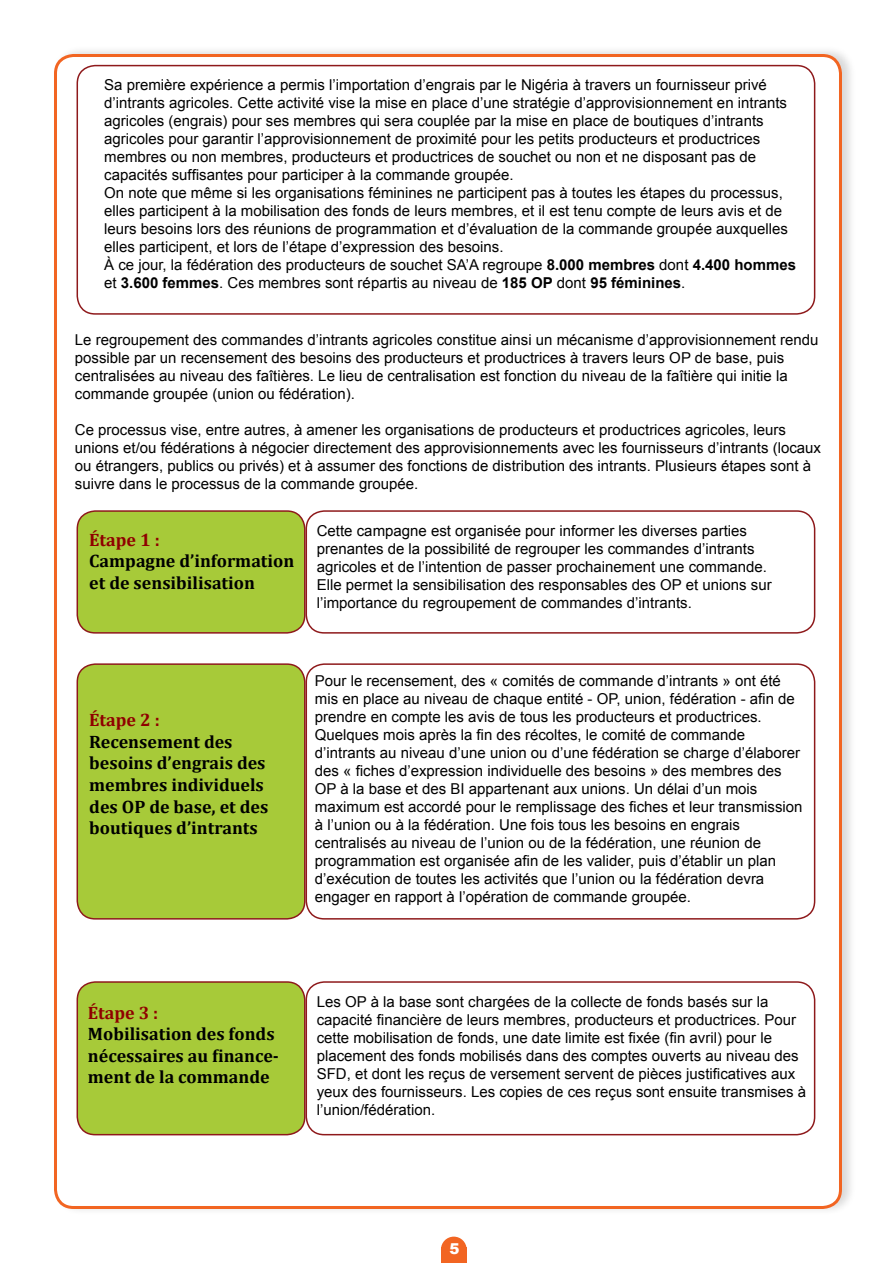
<style>
.page{position:relative;width:893px;height:1263px;background:#fff}
.page>*{position:absolute;margin:0;border:0;box-sizing:border-box;transform-origin:0 0}
.t1{font:700 18px/21.6px "Cambria";color:#000}
.t2{font:700 18px "Cambria";color:#8f0000}
.t3{font:15px/18px "Arial";color:#000}
.t4{font:900 15px "Arial";color:#fff}
.s1{font-weight:700}
</style>
<div class="page">
<div style="left:441px;top:1236px;width:26px;height:26px;background:#f26522;border-radius:50%"></div>
<div style="left:441px;top:1247px;width:26px;height:16px;background:#f26522"></div>
<div style="left:52px;top:45px;width:805px;height:1171px;background:#000;opacity:.15"></div>
<div style="left:56px;top:56px;width:784px;height:1151px;background:#fff;border-radius:18px"></div>
<div style="left:77px;top:511px;width:228px;height:122px;background:#a7ca39;border-radius:18px"></div>
<div style="left:77px;top:510px;width:229px;height:124px;border:2px solid #8e191b;border-radius:18px"></div>
<div style="left:77px;top:664px;width:228px;height:255px;background:#a7ca39;border-radius:18px"></div>
<div style="left:77px;top:663px;width:229px;height:256px;border:2px solid #8e191b;border-radius:18px"></div>
<div style="left:77px;top:982px;width:228px;height:153px;background:#a7ca39;border-radius:18px"></div>
<div style="left:77px;top:981px;width:229px;height:154px;border:2px solid #8e191b;border-radius:18px"></div>
<div style="left:306px;top:510px;width:509px;height:124px;border:2px solid #8e191b;border-radius:18px"></div>
<div style="left:77px;top:65px;width:738px;height:250px;border:2px solid #8e191b;border-radius:18px"></div>
<div style="left:306px;top:663px;width:509px;height:256px;border:2px solid #8e191b;border-radius:18px"></div>
<div style="left:306px;top:981px;width:509px;height:154px;border:2px solid #8e191b;border-radius:18px"></div>
<p class="t3" style="left:104px;top:76px;width:693px">Sa première expérience a permis l’importation d’engrais par le Nigéria à travers un fournisseur privé d’intrants agricoles. Cette activité vise la mise en place d’une stratégie d’approvisionnement en intrants agricoles (engrais) pour ses membres qui sera couplée par la mise en place de boutiques d’intrants agricoles pour garantir l’approvisionnement de proximité pour les petits producteurs et productrices membres ou non membres, producteurs et productrices de souchet ou non et ne disposant pas de capacités suffisantes pour participer à la commande groupée.<br>On note que même si les organisations féminines ne participent pas à toutes les étapes du processus, elles participent à la mobilisation des fonds de leurs membres, et il est tenu compte de leurs avis et de leurs besoins lors des réunions de programmation et d’évaluation de la commande groupée auxquelles elles participent, et lors de l’étape d’expression des besoins.<br>À ce jour, la fédération des producteurs de souchet SA’A regroupe <span class="s1">8.000 membres</span> dont <span class="s1">4.400 hommes </span>et <span class="s1">3.600 femmes</span>. Ces membres sont répartis au niveau de <span class="s1">185 OP</span> dont <span class="s1">95 féminines</span>.</p>
<p class="t3" style="left:75px;top:331px;width:745px">Le regroupement des commandes d’intrants agricoles constitue ainsi un mécanisme d’approvisionnement rendu possible par un recensement des besoins des producteurs et productrices à travers leurs OP de base, puis centralisées au niveau des faîtières. Le lieu de centralisation est fonction du niveau de la faîtière qui initie la commande groupée (union ou fédération).</p>
<p class="t3" style="left:75px;top:421px;width:748px">Ce processus vise, entre autres, à amener les organisations de producteurs et productrices agricoles, leurs unions et/ou fédérations à négocier directement des approvisionnements avec les fournisseurs d’intrants (locaux ou étrangers, publics ou privés) et à assumer des fonctions de distribution des intrants. Plusieurs étapes sont à suivre dans le processus de la commande groupée.</p>
<p class="t2" style="left:89px;top:527px;width:72px">Étape 1 :</p>
<p class="t1" style="left:89px;top:550px;width:206px">Campagne d’information et de sensibilisation</p>
<p class="t3" style="left:317px;top:522px;width:456px">Cette campagne est organisée pour informer les diverses parties prenantes de la possibilité de regrouper les commandes d’intrants agricoles et de l’intention de passer prochainement une commande.<br>Elle permet la sensibilisation des responsables des OP et unions sur l’importance du regroupement de commandes d’intrants.</p>
<p class="t2" style="left:89px;top:707px;width:72px">Étape 2 :</p>
<p class="t1" style="left:89px;top:730px;width:181px">Recensement des besoins d’engrais des membres individuels des OP de base, et des boutiques d’intrants</p>
<p class="t2" style="left:88px;top:1000px;width:72px">Étape 3 :</p>
<p class="t1" style="left:88px;top:1023px;width:193px">Mobilisation des fonds nécessaires au finance&shy;ment de la commande</p>
<p class="t3" style="left:315px;top:671px;width:489px">Pour le recensement, des « comités de commande d’intrants » ont été mis en place au niveau de chaque entité - OP, union, fédération - afin de prendre en compte les avis de tous les producteurs et productrices.<br>Quelques mois après la fin des récoltes, le comité de commande d’intrants au niveau d’une union ou d’une fédération se charge d’élaborer des « fiches d’expression individuelle des besoins » des membres des OP à la base et des BI appartenant aux unions. Un délai d’un mois maximum est accordé pour le remplissage des fiches et leur transmission à l’union ou à la fédération. Une fois tous les besoins en engrais centralisés au niveau de l’union ou de la fédération, une réunion de programmation est organisée afin de les valider, puis d’établir un plan d’exécution de toutes les activités que l’union ou la fédération devra engager en rapport à l’opération de commande groupée.</p>
<p class="t3" style="left:317px;top:993px;width:491px">Les OP à la base sont chargées de la collecte de fonds basés sur la capacité financière de leurs membres, producteurs et productrices. Pour cette mobilisation de fonds, une date limite est fixée (fin avril) pour le placement des fonds mobilisés dans des comptes ouverts au niveau des SFD, et dont les reçus de versement servent de pièces justificatives aux yeux des fournisseurs. Les copies de ces reçus sont ensuite transmises à l’union/fédération.</p>
<p class="t4" style="left:449px;top:1240px;width:12px">5</p>
</div>
